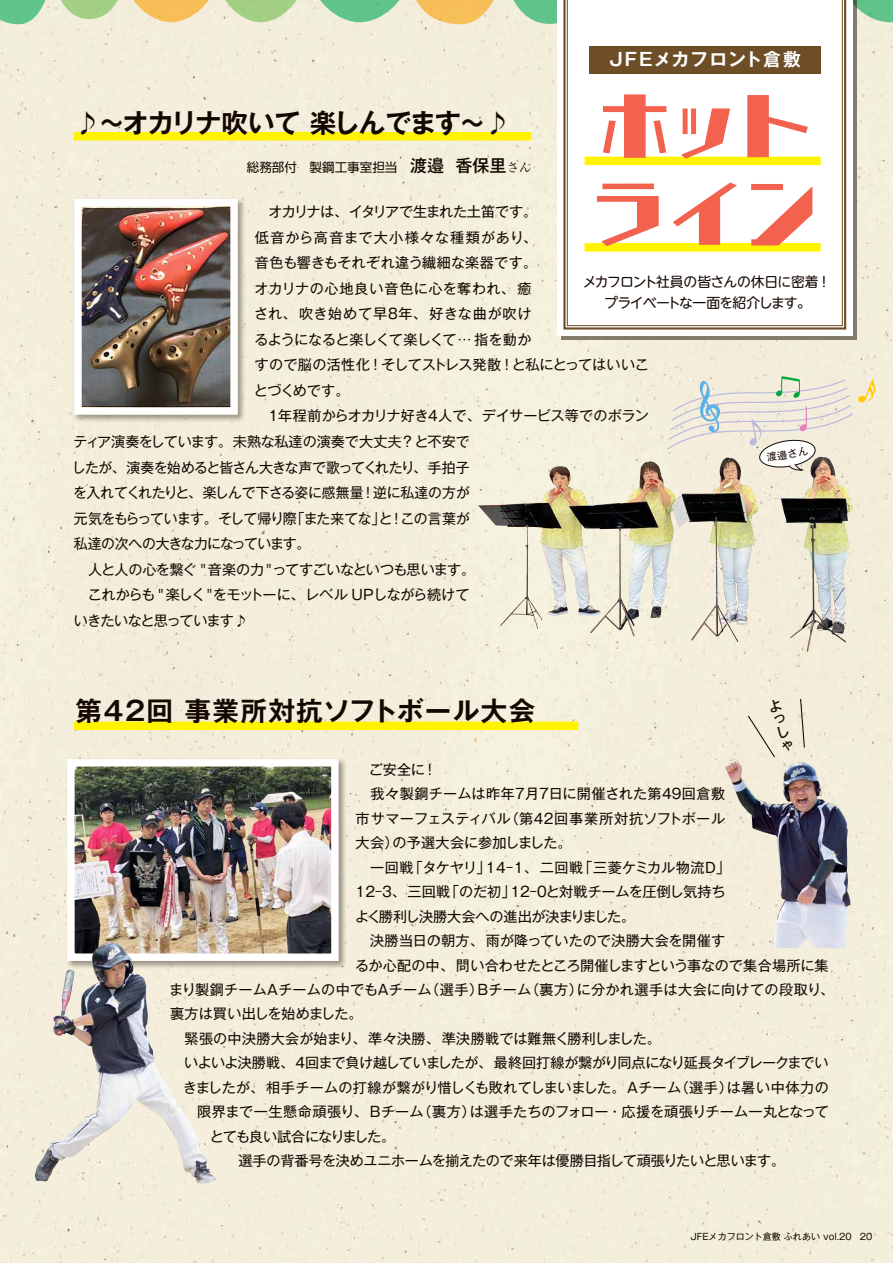
<style>
.page{position:relative;width:893px;height:1263px;background:#fff}
.page>*{position:absolute;margin:0;border:0;box-sizing:border-box;transform-origin:0 0}
.t1{font:68.1px/88.2px "Carat Std UB";letter-spacing:.085em;color:#f3624f}
.t2{font:700 26.55px "Gothic MB101 Pr 6 De";letter-spacing:-.065em;color:#140700}
.t3{font:700 26.55px "Gothic MB101 Pr 6 De";letter-spacing:.05em;color:#140700}
.t4{font:700 17.85px "Gothic MB101 Pr 6 De";letter-spacing:.055em;color:#fff}
.t5{font:14.1px/25.5px "Gothic MB101 Pr 6";letter-spacing:-.01em;color:#140700}
.t6{font:14.1px/25.5px "Gothic MB101 Pr 6";letter-spacing:-.035em;color:#140700}
.t7{font:14.1px "Gothic MB101 Pr 6";letter-spacing:.01em;color:#140700}
.t8{font:14.1px "Gothic MB101 Pr 6";letter-spacing:.015em;color:#140700}
.t9{font:14.1px "Gothic MB101 Pr 6";letter-spacing:-.05em;color:#140700}
.t10{font:14.1px "Gothic MB101 Pr 6";letter-spacing:.025em;color:#140700}
.t11{font:14.1px "Gothic MB101 Pr 6";letter-spacing:.02em;color:#140700}
.t12{font:14.1px "Gothic MB101 Pr 6";letter-spacing:.03em;color:#140700}
.t13{font:14.1px "Gothic MB101 Pr 6";letter-spacing:-.065em;color:#140700}
.t14{font:13.8px/21.3px "UD Shin M Go Pr 6";letter-spacing:-.05em;color:#140700;text-align:center}
.t15{font:500 13.8px/13.8px "Gothic MB101 Pr 6";color:#140700;text-align:justify}
.t16{font:12.6px "Shin Go Pr 6";color:#140700}
.t17{font:10.05px "Gothic MB101 Pr 6";color:#140700}
.t18{font:9px "Gothic MB101 Pr 6";color:#140700}
.s1{font-family:"Gothic MB101 Pr 6";font-weight:500;font-size:16.95px}
.s2{font-family:"Ryumin Pr 6"}
</style>
<div class="page">
<div style="left:0;top:27px;width:893px;height:1236px;background:#f4eedc"></div>
<svg style="left:0;top:0;width:893px;height:27px;background:#c9d9aa"></svg>
<div style="left:561px;top:0;width:296px;height:340px;background:#837a6e"></div>
<div style="left:557px;top:0;width:296px;height:336px;background:#fff"></div>
<div style="left:66px;top:758px;width:281px;height:211px;background:#140700;opacity:.4"></div>
<img style="left:75px;top:767px;width:256px;height:186px">
<div style="left:67px;top:759px;width:272px;height:202px;border:7px solid #fff"></div>
<div style="left:72px;top:197px;width:174px;height:226px;background:#140700;opacity:.4"></div>
<img style="left:82px;top:207px;width:148px;height:200px">
<div style="left:74px;top:199px;width:164px;height:216px;border:7px solid #fff"></div>
<div style="left:74px;top:132px;width:457px;height:8px;background:#fff300"></div>
<div style="left:74px;top:721px;width:504px;height:9px;background:#fff300"></div>
<svg style="left:563px;top:0;width:284px;height:330px;background:#ad9b85"></svg>
<svg style="left:567px;top:0;width:276px;height:326px"></svg>
<img style="left:725px;top:761px;width:125px;height:187px">
<img style="left:53px;top:942px;width:60px;height:197px">
<svg style="left:747px;top:714px;width:29px;height:44px"></svg>
<svg style="left:799px;top:698px;width:6px;height:51px"></svg>
<img style="left:781px;top:471px;width:72px;height:181px">
<svg style="left:667px;top:376px;width:209px;height:95px;background:#e7e3d5"></svg>
<p class="t4" style="left:609px;top:45px;width:193px">JFEメカフロント倉敷</p>
<h1 class="t1" style="left:594px;top:84px;width:223px">ホットライン</h1>
<p class="t14" style="left:583px;top:270px;width:250px">メカフロント社員の皆さんの休日に密着！プライベートな一面を紹介します。</p>
<h2 class="t2" style="left:74px;top:101px;width:438px">♪～オカリナ吹いて 楽しんでます～♪</h2>
<p class="t16" style="left:247px;top:156px;width:286px">総務部付　製鋼工事室担当 <span class="s1">渡邉 香保里</span><span class="s2">さん</span></p>
<p class="t5" style="left:254px;top:198px;width:397px">　オカリナは、イタリアで生まれた土笛です。<br>低音から高音まで大小様々な種類があり、<br>音色も響きもそれぞれ違う繊細な楽器です。<br>オカリナの心地良い音色に心を奪われ、癒<br>され、吹き始めて早8年、好きな曲が吹け<br>るようになると楽しくて楽しくて… 指を動か<br>すので脳の活性化！そしてストレス発散！と私にとってはいいことづくめです。</p>
<p class="t6" style="left:72px;top:402px;width:578px;text-indent:196px">1年程前からオカリナ好き4人で、デイサービス等でのボランティア演奏をしています。未熟な私達の演奏で大丈夫？と不安で<br>したが、演奏を始めると皆さん大きな声で歌ってくれたり、手拍子<br>を入れてくれたりと、楽しんで下さる姿に感無量！逆に私達の方が<br>元気をもらっています。そして帰り際「また来てな」と！この言葉が<br>私達の次への大きな力になっています。<br>　人と人の心を繋ぐ "音楽の力 "ってすごいなといつも思います。<br>　これからも " 楽しく"をモットーに、レベル UPしながら続けて<br>いきたいなと思っています♪</p>
<p class="t17" style="left:765px;top:449px;width:43px;rotate:-9deg">渡邉さん</p>
<h2 class="t3" style="left:76px;top:689px;width:461px">第42回 事業所対抗ソフトボール大会</h2>
<p class="t15" style="left:766px;top:700px;width:8px;rotate:-16deg">よっしゃ</p>
<p class="t5" style="left:356px;top:756px;width:83px">　ご安全に！</p>
<p class="t11" style="left:356px;top:782px;width:371px">　我々製鋼チームは昨年7月7日に開催された第49回倉敷</p>
<p class="t12" style="left:356px;top:807px;width:371px">市サマーフェスティバル（第42回事業所対抗ソフトボール</p>
<p class="t5" style="left:356px;top:829px;width:218px">大会）の予選大会に参加しました。</p>
<p class="t10" style="left:356px;top:856px;width:376px">　一回戦「タケヤリ」14-1、二回戦「三菱ケミカル物流Ｄ」</p>
<p class="t5" style="left:356px;top:878px;width:372px">12-3、三回戦「のだ初」12-0と対戦チームを圧倒し気持ち</p>
<p class="t5" style="left:355px;top:902px;width:282px">よく勝利し決勝大会への進出が決まりました。</p>
<p class="t7" style="left:356px;top:929px;width:371px">　決勝当日の朝方、雨が降っていたので決勝大会を開催す</p>
<p class="t5" style="left:355px;top:951px;width:475px">るか心配の中、問い合わせたところ開催しますという事なので集合場所に集</p>
<p class="t8" style="left:169px;top:978px;width:667px">まり製鋼チームＡチームの中でもＡチーム（選手）Ｂチーム（裏方）に分かれ選手は大会に向けての段取り、</p>
<p class="t5" style="left:170px;top:1000px;width:194px">裏方は買い出しを始めました。</p>
<p class="t7" style="left:170px;top:1027px;width:492px">　緊張の中決勝大会が始まり、準々決勝、準決勝戦では難無く勝利しました。</p>
<p class="t9" style="left:170px;top:1051px;width:660px">　いよいよ決勝戦、4回まで負け越していましたが、最終回打線が繋がり同点になり延長タイブレークまでい</p>
<p class="t7" style="left:183px;top:1076px;width:648px">きましたが、相手チームの打線が繋がり惜しくも敗れてしまいました。Ａチーム（選手）は暑い中体力の</p>
<p class="t7" style="left:197px;top:1100px;width:633px">限界まで一生懸命頑張り、Ｂチーム（裏方）は選手たちのフォロー・応援を頑張りチーム一丸となって</p>
<p class="t13" style="left:210px;top:1124px;width:187px">とても良い試合になりました。</p>
<p class="t5" style="left:224px;top:1147px;width:563px">　選手の背番号を決めユニホームを揃えたので来年は優勝目指して頑張りたいと思います。</p>
<p class="t18" style="left:691px;top:1229px;width:183px">JFEメカフロント倉敷 ふれあい vol.20 20</p>
</div>
